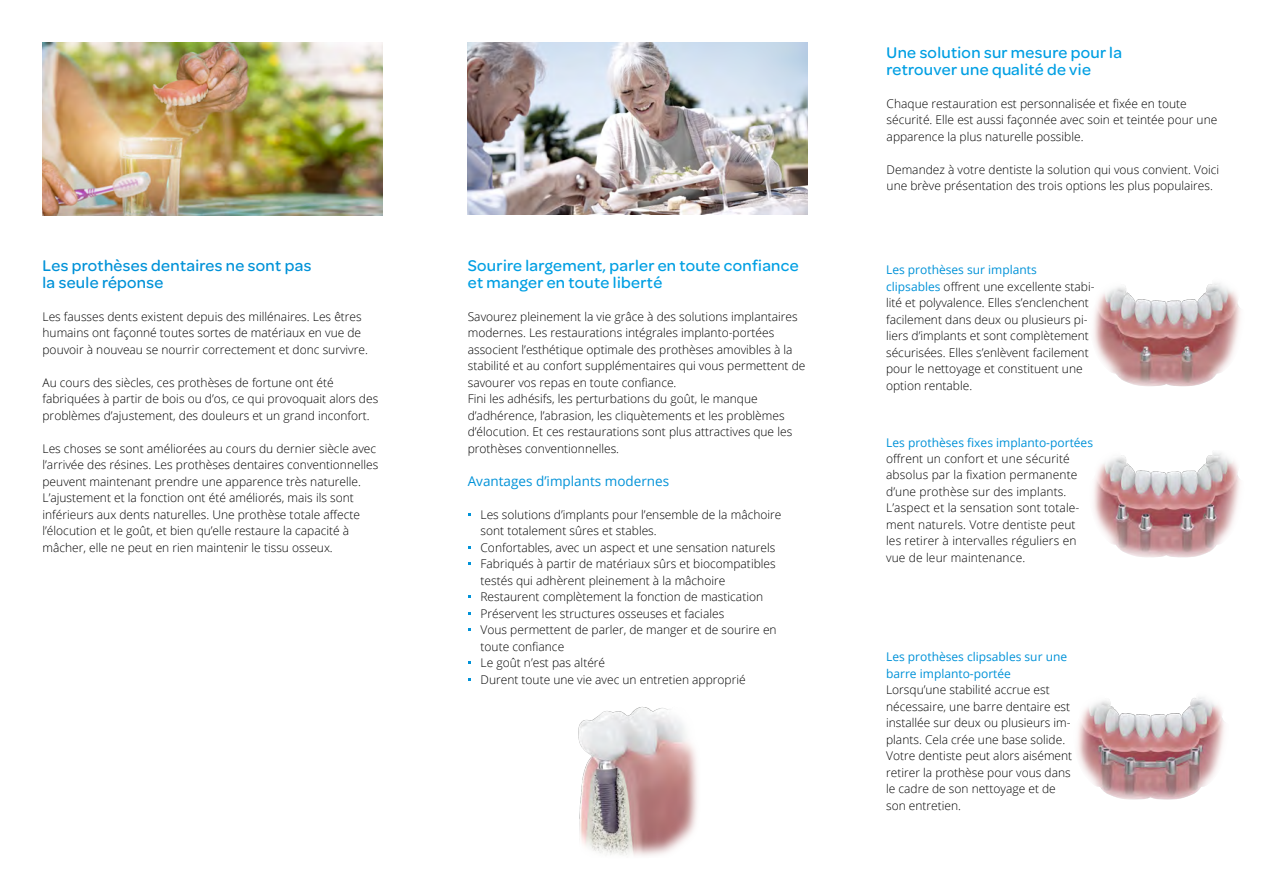
<style>
.page{position:relative;width:1263px;height:893px;background:#fff}
.page>*{position:absolute;margin:0;border:0;box-sizing:border-box;transform-origin:0 0}
.t1{font:500 16.5px/16.5px "Omnes";letter-spacing:.02em;color:#009fe3}
.t2{font:500 16.5px/16.5px "Omnes";letter-spacing:.02em;color:#0092d8}
.t3{font:13.5px "Open Sans";color:#0092d8}
.t4{font:300 12px/16.5px "Open Sans";color:#000}
.t5{font:12px/16.5px "Open Sans";color:#0092d8}
.s1{font-weight:400;color:#0092d8}
</style>
<div class="page">
<img style="left:468px;top:43px;width:340px;height:172px">
<img style="left:43px;top:43px;width:340px;height:172px">
<img style="left:1093px;top:452px;width:147px;height:106px">
<img style="left:1078px;top:697px;width:146px;height:103px">
<img style="left:1094px;top:283px;width:146px;height:104px">
<img style="left:578px;top:706px;width:119px;height:150px">
<h1 class="t2" style="left:43px;top:257px;width:270px">Les prothèses dentaires ne sont pas la seule réponse</h1>
<p class="t4" style="left:43px;top:308px;width:327px">Les fausses dents existent depuis des millénaires. Les êtres humains ont façonné toutes sortes de matériaux en vue de pouvoir à nouveau se nourrir correctement et donc survivre.</p>
<p class="t4" style="left:43px;top:374px;width:337px">Au cours des siècles, ces prothèses de fortune ont été fabriquées à partir de bois ou d’os, ce qui provoquait alors des problèmes d’ajustement, des douleurs et un grand inconfort.</p>
<p class="t4" style="left:43px;top:440px;width:337px">Les choses se sont améliorées au cours du dernier siècle avec l’arrivée des résines. Les prothèses dentaires conventionnelles peuvent maintenant prendre une apparence très naturelle.<br>L’ajustement et la fonction ont été améliorés, mais ils sont inférieurs aux dents naturelles. Une prothèse totale affecte l’élocution et le goût, et bien qu’elle restaure la capacité à mâcher, elle ne peut en rien maintenir le tissu osseux.</p>
<h1 class="t1" style="left:468px;top:257px;width:332px">Sourire largement, parler en toute confiance et manger en toute liberté</h1>
<p class="t4" style="left:468px;top:308px;width:339px">Savourez pleinement la vie grâce à des solutions implantaires modernes. Les restaurations intégrales implanto-portées associent l’esthétique optimale des prothèses amovibles à la stabilité et au confort supplémentaires qui vous permettent de savourer vos repas en toute confiance.<br>Fini les adhésifs, les perturbations du goût, le manque d’adhérence, l’abrasion, les cliquètements et les problèmes d’élocution. Et ces restaurations sont plus attractives que les prothèses conventionnelles.</p>
<p class="t3" style="left:468px;top:472px;width:203px">Avantages d’implants modernes</p>
<p class="t4" style="left:480px;top:506px;width:302px">Les solutions d’implants pour l’ensemble de la mâchoire sont totalement sûres et stables.<br>Confortables, avec un aspect et une sensation naturels Fabriqués à partir de matériaux sûrs et biocompatibles testés qui adhèrent pleinement à la mâchoire Restaurent complètement la fonction de mastication Préservent les structures osseuses et faciales<br>Vous permettent de parler, de manger et de sourire en toute confiance<br>Le goût n’est pas altéré<br>Durent toute une vie avec un entretien approprié</p>
<h1 class="t1" style="left:887px;top:43px;width:237px">Une solution sur mesure pour la retrouver une qualité de vie</h1>
<p class="t4" style="left:887px;top:95px;width:332px">Chaque restauration est personnalisée et fixée en toute sécurité. Elle est aussi façonnée avec soin et teintée pour une apparence la plus naturelle possible.</p>
<p class="t4" style="left:887px;top:161px;width:334px">Demandez à votre dentiste la solution qui vous convient. Voici une brève présentation des trois options les plus populaires.</p>
<p class="t4" style="left:886px;top:261px;width:210px"><span class="s1">Les prothèses sur implants<br>clipsables</span> offrent une excellente stabi&shy;lité et polyvalence. Elles s’enclenchent facilement dans deux ou plusieurs pi&shy;liers d’implants et sont complètement sécurisées. Elles s’enlèvent facilement pour le nettoyage et constituent une option rentable.</p>
<p class="t5" style="left:886px;top:434px;width:208px">Les prothèses fixes implanto-portées</p>
<p class="t4" style="left:886px;top:450px;width:195px">offrent un confort et une sécurité absolus par la fixation permanente d’une prothèse sur des implants.<br>L’aspect et la sensation sont totale&shy;ment naturels. Votre dentiste peut les retirer à intervalles réguliers en vue de leur maintenance.</p>
<p class="t5" style="left:886px;top:648px;width:183px">Les prothèses clipsables sur une barre implanto-portée</p>
<p class="t4" style="left:886px;top:681px;width:188px">Lorsqu’une stabilité accrue est nécessaire, une barre dentaire est installée sur deux ou plusieurs im&shy;plants. Cela crée une base solide.<br>Votre dentiste peut alors aisément retirer la prothèse pour vous dans le cadre de son nettoyage et de son entretien.</p>
</div>
